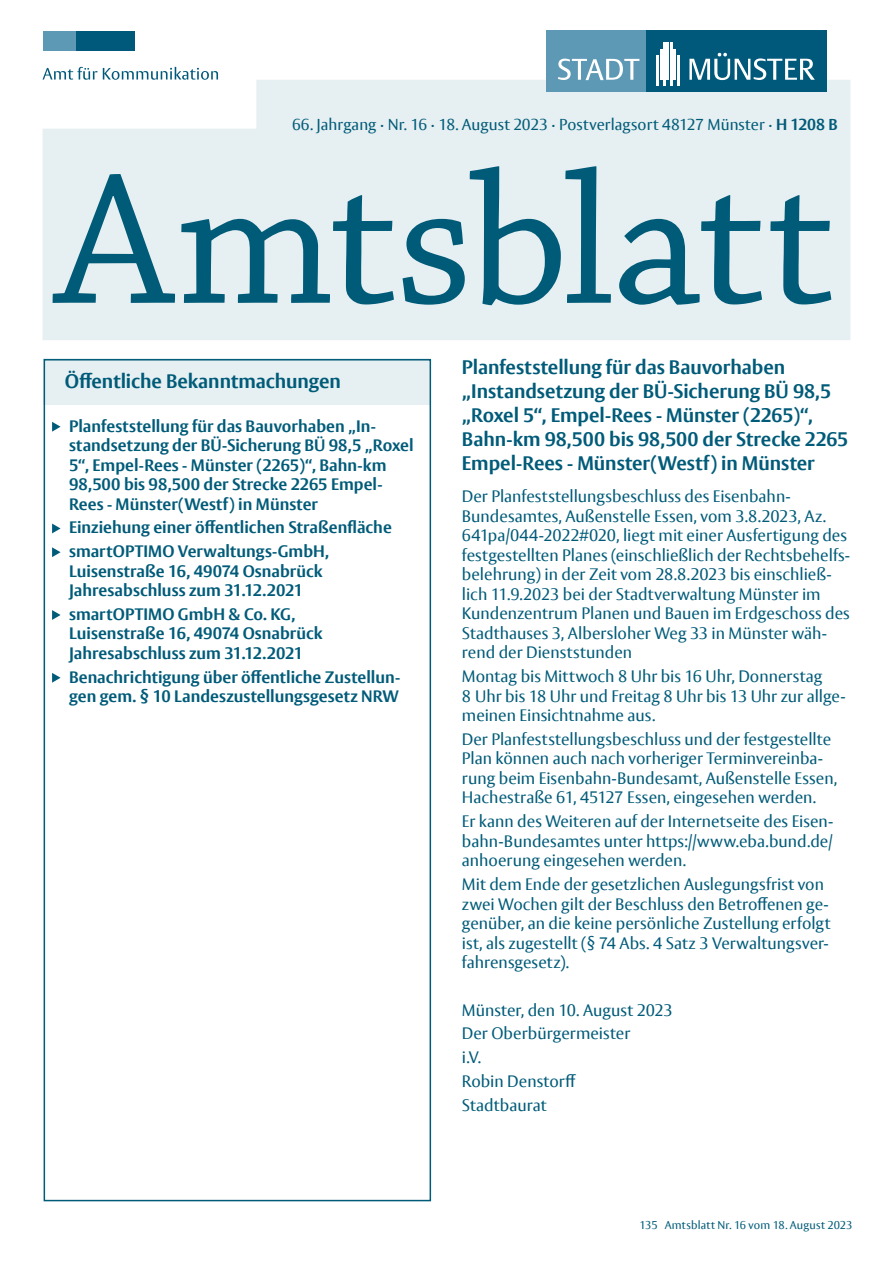
<style>
.page{position:relative;width:893px;height:1263px;background:#fff}
.page>*{position:absolute;margin:0;border:0;box-sizing:border-box;transform-origin:0 0}
.t1{font:195px "Chaparral Pro";letter-spacing:-.015em;color:#005b79}
.t2{font:700 19.5px/24px "Vesta Pro";letter-spacing:-.005em;color:#005b79}
.t3{font:16.5px/19.5px "Vesta Pro";color:#005b79}
.t4{font:700 16.5px/19.5px "Vesta Pro";color:#005b79}
.t5{font:15.75px "Vesta Pro";color:#005b79}
.t6{font:11.25px "Vesta Pro";letter-spacing:.015em;color:#005b79}
.s1{font-weight:700}
</style>
<div class="page">
<div style="left:43px;top:80px;width:807px;height:260px;background:#e6eff1"></div>
<div style="left:44px;top:358px;width:387px;height:47px;background:#e6eff1"></div>
<div style="left:44px;top:359px;width:387px;height:842px;border:2px solid #005b79"></div>
<svg style="left:52px;top:422px;width:9px;height:10px"></svg>
<svg style="left:52px;top:524px;width:9px;height:9px"></svg>
<svg style="left:52px;top:547px;width:9px;height:10px"></svg>
<svg style="left:52px;top:610px;width:9px;height:10px"></svg>
<svg style="left:52px;top:673px;width:9px;height:10px"></svg>
<div style="left:546px;top:31px;width:100px;height:61px;background:#5d99b4"></div>
<div style="left:646px;top:31px;width:181px;height:61px;background:#00597a"></div>
<hr style="left:657px;top:55px;width:2px;height:31px;background:#fff">
<hr style="left:660px;top:49px;width:2px;height:31px;background:#fff">
<hr style="left:663px;top:42px;width:2px;height:44px;background:#fff">
<hr style="left:667px;top:42px;width:2px;height:38px;background:#fff">
<hr style="left:670px;top:42px;width:2px;height:44px;background:#fff">
<hr style="left:674px;top:49px;width:2px;height:31px;background:#fff">
<hr style="left:677px;top:55px;width:2px;height:31px;background:#fff">
<svg style="left:558px;top:59px;width:81px;height:21px"></svg>
<svg style="left:689px;top:53px;width:126px;height:27px"></svg>
<div style="left:44px;top:31px;width:32px;height:20px;background:#5d99b4"></div>
<div style="left:76px;top:31px;width:58px;height:20px;background:#00597a"></div>
<svg style="left:43px;top:67px;width:175px;height:13px"></svg>
<p class="t5" style="left:292px;top:115px;width:547px">66. Jahrgang · Nr. 16 · 18. August 2023 · Postverlagsort 48127 Münster · <span class="s1">H 1208 B</span></p>
<h1 class="t1" style="left:55px;top:133px;width:781px">Amtsblatt</h1>
<p class="t2" style="left:65px;top:369px;width:278px">Öffentliche Bekanntmachungen</p>
<p class="t4" style="left:69px;top:416px;width:346px">Planfeststellung für das Bauvorhaben „In&shy;standsetzung der BÜ-Sicherung BÜ 98,5 „Roxel 5“, Empel-Rees - Münster (2265)“, Bahn-km 98,500 bis 98,500 der Strecke 2265 Empel-Rees - Münster(Westf) in Münster</p>
<p class="t4" style="left:69px;top:515px;width:324px;line-height:23.7px">Einziehung einer öffentlichen Straßenfläche smartOPTIMO Verwaltungs-GmbH,</p>
<p class="t4" style="left:69px;top:561px;width:255px">Luisenstraße 16, 49074 Osnabrück<br>Jahresabschluss zum 31.12.2021</p>
<p class="t4" style="left:69px;top:604px;width:255px">smartOPTIMO GmbH &amp; Co. KG,<br>Luisenstraße 16, 49074 Osnabrück<br>Jahresabschluss zum 31.12.2021</p>
<p class="t4" style="left:69px;top:667px;width:333px">Benachrichtigung über öffentliche Zustellun&shy;gen gem. § 10 Landeszustellungsgesetz NRW</p>
<p class="t2" style="left:462px;top:355px;width:388px">Planfeststellung für das Bauvorhaben „Instandsetzung der BÜ-Sicherung BÜ 98,5 „Roxel 5“, Empel-Rees - Münster (2265)“, Bahn-km 98,500 bis 98,500 der Strecke 2265<br>Empel-Rees - Münster(Westf) in Münster</p>
<p class="t3" style="left:462px;top:487px;width:390px">Der Planfeststellungsbeschluss des Eisenbahn-Bundesamtes, Außenstelle Essen, vom 3.8.2023, Az.<br>641pa/044-2022#020, liegt mit einer Ausfertigung des festgestellten Planes (einschließlich der Rechtsbehelfs&shy;belehrung) in der Zeit vom 28.8.2023 bis einschließ&shy;lich 11.9.2023 bei der Stadtverwaltung Münster im Kundenzentrum Planen und Bauen im Erdgeschoss des Stadthauses 3, Albersloher Weg 33 in Münster wäh&shy;rend der Dienststunden</p>
<p class="t3" style="left:462px;top:666px;width:385px">Montag bis Mittwoch 8 Uhr bis 16 Uhr, Donnerstag<br>8 Uhr bis 18 Uhr und Freitag 8 Uhr bis 13 Uhr zur allge&shy;meinen Einsichtnahme aus.</p>
<p class="t3" style="left:462px;top:729px;width:377px">Der Planfeststellungsbeschluss und der festgestellte Plan können auch nach vorheriger Terminvereinba&shy;rung beim Eisenbahn-Bundesamt, Außenstelle Essen, Hachestraße 61, 45127 Essen, eingesehen werden.</p>
<p class="t3" style="left:462px;top:811px;width:373px;text-align:justify">Er kann des Weiteren auf der Internetseite des Eisen&shy;bahn-Bundesamtes unter https://www.eba.bund.de/ anhoerung eingesehen werden.</p>
<p class="t3" style="left:462px;top:874px;width:370px">Mit dem Ende der gesetzlichen Auslegungsfrist von zwei Wochen gilt der Beschluss den Betroffenen ge&shy;genüber, an die keine persönliche Zustellung erfolgt ist, als zugestellt (§ 74 Abs. 4 Satz 3 Verwaltungsver&shy;fahrensgesetz).</p>
<p class="t3" style="left:462px;top:998px;width:212px;line-height:23.7px">Münster, den 10. August 2023<br>Der Oberbürgermeister<br>i.V.<br>Robin Denstorff<br>Stadtbaurat</p>
<p class="t6" style="left:639px;top:1218px;width:215px">135 Amtsblatt Nr. 16 vom 18. August 2023</p>
</div>
